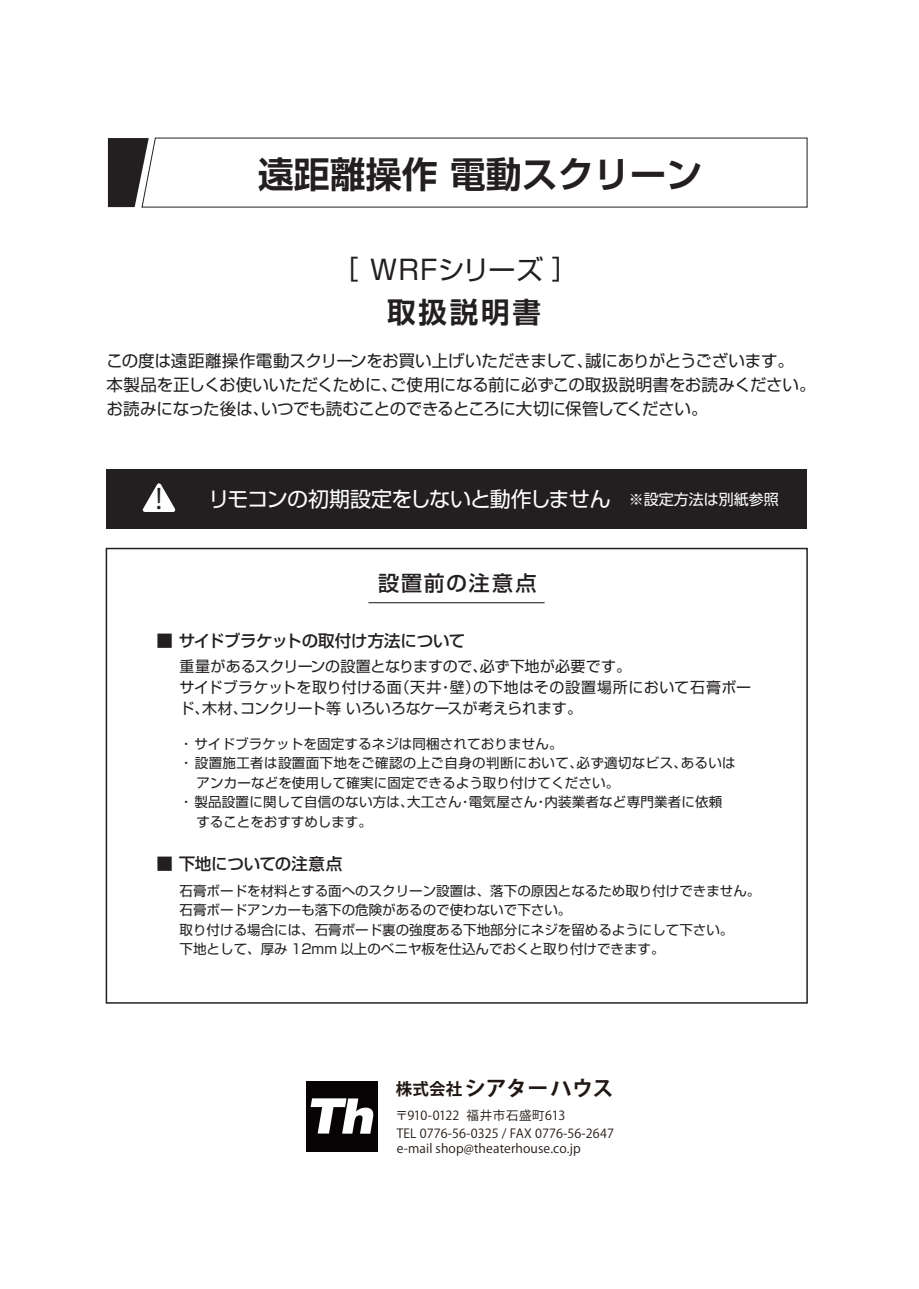
<style>
.page{position:relative;width:919px;height:1289px;background:#fff}
.page>*{position:absolute;margin:0;border:0;box-sizing:border-box;transform-origin:0 0}
.t1{font:700 36px "Shin Go Pr 5 De";color:#231f20}
.t2{font:700 28.5px "Shin Go Pr 5 De";letter-spacing:.1em;color:#231f20}
.t3{font:27.6px "Futo Min A101 Pro Bold 90 ms RKSJ H";color:#231f20}
.t4{font:27px "Shin Go Pr 5";letter-spacing:.025em;color:#231f20}
.t5{font:21px "Shin Go Pr 5";letter-spacing:-.04em;color:#fff}
.t6{font:700 21px "Koz Go Pro";letter-spacing:.005em;color:#211814}
.t7{font:500 21px "Shin Go Pr 5";letter-spacing:.095em;color:#231f20}
.t8{font:16.5px/24px "Shin Go Pr 5";letter-spacing:-.015em;color:#231f20}
.t9{font:500 16.5px "Shin Go Pr 5";letter-spacing:-.01em;color:#231f20}
.t10{font:15px/21px "Shin Go Pr 5";color:#231f20}
.t11{font:15px "Shin Go Pr 5";color:#fff}
.t12{font:13.5px/19.5px "Shin Go Pr 5";color:#231f20}
.t13{font:12.45px/15.1px "Koz Go Pro";letter-spacing:.01em;color:#211814}
.s1{font-size:16.5px}
</style>
<div class="page">
<div style="left:106px;top:469px;width:701px;height:59px;background:#231f20"></div>
<svg style="left:142px;top:483px;width:34px;height:29px"></svg>
<svg style="left:108px;top:137px;width:699px;height:71px"></svg>
<hr style="left:368px;top:602px;width:176px;height:1px;background:#231f20">
<div style="left:306px;top:1080px;width:71px;height:71px;background:#070304"></div>
<svg style="left:310px;top:1098px;width:63px;height:35px"></svg>
<h1 class="t1" style="left:258px;top:144px;width:445px">遠距離操作 電動スクリーン</h1>
<h3 class="t4" style="left:348px;top:247px;width:215px">[ WRFシリーズ ]</h3>
<h2 class="t2" style="left:387px;top:289px;width:155px">取扱説明書</h2>
<p class="t8" style="left:106px;top:347px;width:710px">この度は遠距離操作電動スクリーンをお買い上げいただきまして、誠にありがとうございます。<br>本製品を正しくお使いいただくために、ご使用になる前に必ずこの取扱説明書をお読みください。お読みになった後は、いつでも読むことのできるところに大切に保管してください。</p>
<h3 class="t3" style="left:145px;top:484px;width:29px">！</h3>
<h3 class="t5" style="left:208px;top:482px;width:404px">リモコンの初期設定をしないと動作しません</h3>
<p class="t11" style="left:628px;top:487px;width:151px">※設定方法は別紙参照</p>
<h3 class="t7" style="left:378px;top:566px;width:160px">設置前の注意点</h3>
<p class="t9" style="left:157px;top:627px;width:310px">■ サイドブラケットの取付け方法について</p>
<p class="t10" style="left:179px;top:654px;width:573px">重量があるスクリーンの設置となりますので、必ず下地が必要です。<br>サイドブラケットを取り付ける面（天井・壁）の下地はその設置場所において石膏ボード、木材、コンクリート等 いろいろなケースが考えられます。</p>
<p class="t12" style="left:179px;top:732px;width:572px">・ サイドブラケットを固定するネジは同梱されておりません。<br>・ 設置施工者は設置面下地をご確認の上ご自身の判断において、必ず適切なビス、あるいは　　アンカーなどを使用して確実に固定できるよう取り付けてください。<br>・ 製品設置に関して自信のない方は、大工さん・電気屋さん・内装業者など専門業者に依頼　　　することをおすすめします。</p>
<p class="t9" style="left:157px;top:849px;width:187px">■ 下地についての注意点</p>
<p class="t12" style="left:180px;top:879px;width:582px">石膏ボードを材料とする面へのスクリーン設置は、落下の原因となるため取り付けできません。石膏ボードアンカーも落下の危険があるので使わないで下さい。<br>取り付ける場合には、石膏ボード裏の強度ある下地部分にネジを留めるようにして下さい。<br>下地として、厚み 12mm 以上のベニヤ板を仕込んでおくと取り付けできます。</p>
<h3 class="t6" style="left:396px;top:1074px;width:219px"><span class="s1">株式会社</span>シアターハウス</h3>
<p class="t13" style="left:397px;top:1125px;width:218px">TEL 0776-56-0325 / FAX 0776-56-2647 e-mail shop@theaterhouse.co.jp</p>
<p class="t13" style="left:395px;top:1108px;width:171px">〒910-0122 福井市石盛町613</p>
</div>
